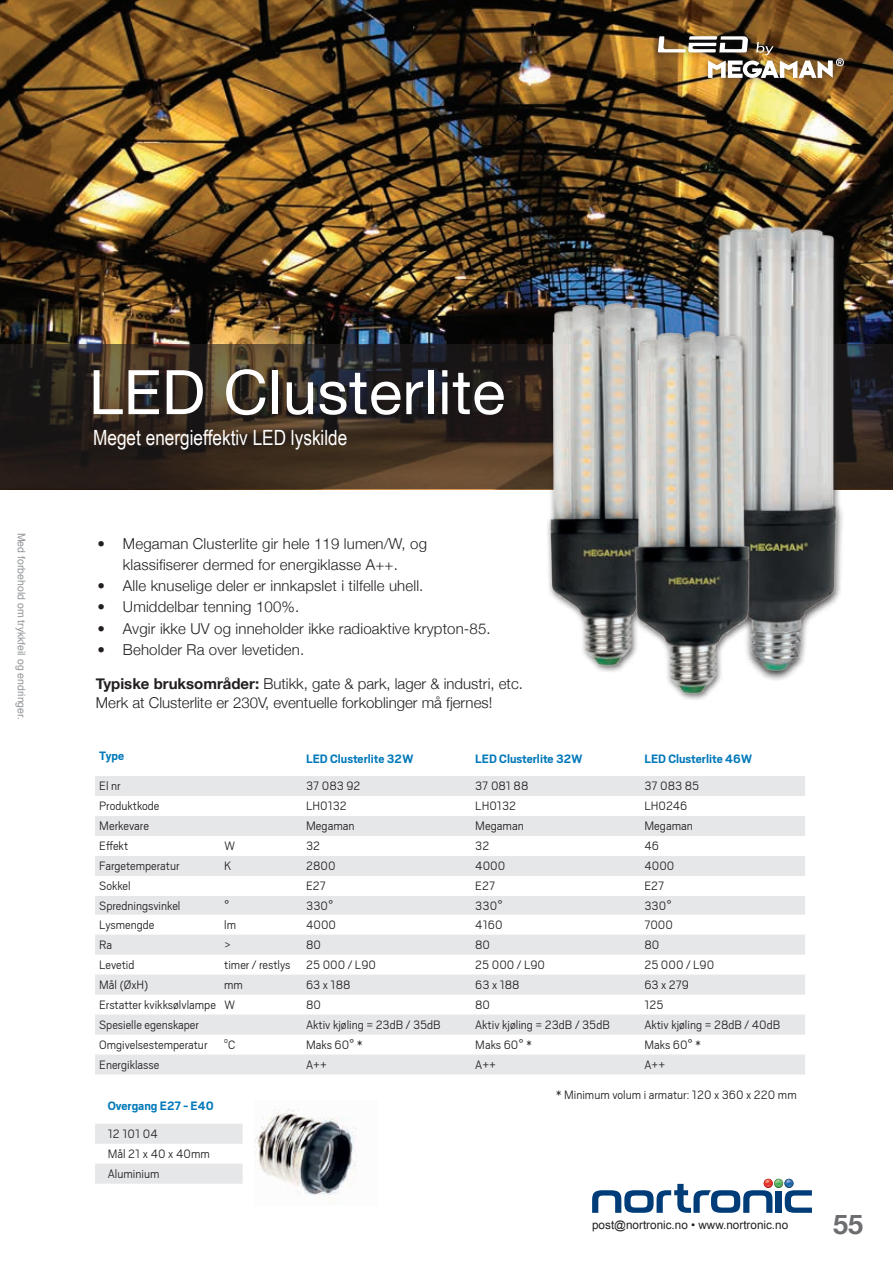
<style>
.page{position:relative;width:893px;height:1263px;background:#fff}
.page>*{position:absolute;margin:0;border:0;box-sizing:border-box;transform-origin:0 0}
.t1{font:61.5px "Helvetica Neue";letter-spacing:.01em;color:#fff}
.t2{font:700 27px "Helvetica Neue";color:#6c6d70}
.t3{font:21px "Arial Narrow";color:#fff}
.t4{font:300 15px/21px "Helvetica Neue";letter-spacing:.01em;color:#231f20;text-align:center}
.t5{font:300 13.65px "Scout";color:#231f20}
.t6{font:300 13.5px/20px "Scout";color:#231f20}
.t7{font:700 13.5px "Scout";color:#0078b9}
.t8{font:13.5px "Arial";color:#231f20}
.t9{font:11.7px "Arial";color:#231f20}
.t10{font:10.5px "Helvetica";color:#939598}
.s1{font-weight:700}
.s2{font-family:"Arial";font-weight:400}
</style>
<div class="page">
<svg style="left:592px;top:1179px;width:220px;height:34px"></svg>
<img style="left:0;top:0;width:893px;height:344px">
<svg style="left:0;top:344px;width:893px;height:145px;background:#332820"></svg>
<svg style="left:95px;top:776px;width:710px;height:298px;fill:#e6e7e9"></svg>
<img style="left:670px;top:208px;width:218px;height:472px">
<img style="left:539px;top:293px;width:136px;height:379px">
<svg style="left:95px;top:1124px;width:148px;height:60px"></svg>
<img style="left:254px;top:1109px;width:102px;height:87px">
<img style="left:624px;top:321px;width:135px;height:379px">
<div style="left:651px;top:29px;width:199px;height:56px;background:#231f20;opacity:.55"></div>
<img style="left:658px;top:36px;width:186px;height:42px">
<p class="t10" style="left:30px;top:533px;width:189px;rotate:90deg">Med forbehold om trykkfeil og endringer.</p>
<h1 class="t1" style="left:89px;top:348px;width:418px">LED Clusterlite</h1>
<h3 class="t3" style="left:93px;top:423px;width:256px">Meget energieffektiv LED lyskilde</h3>
<p class="t4" style="left:97px;top:532px;width:331px">• Megaman Clusterlite gir hele 119 lumen/W, og klassifiserer dermed for energiklasse A++.</p>
<p class="t4" style="left:97px;top:574px;width:327px">• Alle knuselige deler er innkapslet i tilfelle uhell.</p>
<p class="t4" style="left:97px;top:595px;width:203px">• Umiddelbar tenning 100%.</p>
<p class="t4" style="left:97px;top:616px;width:395px">• Avgir ikke UV og inneholder ikke radioaktive krypton-85.</p>
<p class="t4" style="left:97px;top:637px;width:208px">• Beholder Ra over levetiden.</p>
<p class="t4" style="left:96px;top:672px;width:428px;line-height:19.5px;text-align:left"><span class="s1">Typiske bruksområder:</span> Butikk, gate &amp; park, lager &amp; industri, etc.<br>Merk at Clusterlite er 230V, eventuelle forkoblinger må fjernes!</p>
<p class="t7" style="left:99px;top:747px;width:26px">Type</p>
<p class="t7" style="left:306px;top:750px;width:109px">LED Clusterlite 32W</p>
<p class="t7" style="left:475px;top:750px;width:109px">LED Clusterlite 32W</p>
<p class="t7" style="left:644px;top:750px;width:109px">LED Clusterlite 46W</p>
<p class="t6" style="left:99px;top:775px;width:23px">El nr</p>
<p class="t6" style="left:306px;top:775px;width:56px">37 083 92</p>
<p class="t6" style="left:475px;top:775px;width:55px">37 081 88</p>
<p class="t6" style="left:644px;top:775px;width:56px">37 083 85</p>
<p class="t6" style="left:99px;top:795px;width:62px">Produktkode</p>
<p class="t6" style="left:306px;top:795px;width:42px">LH0132</p>
<p class="t6" style="left:475px;top:795px;width:42px">LH0132</p>
<p class="t6" style="left:644px;top:795px;width:44px">LH0246</p>
<p class="t5" style="left:99px;top:817px;width:51px">Merkevare</p>
<p class="t5" style="left:306px;top:817px;width:50px">Megaman</p>
<p class="t5" style="left:475px;top:817px;width:50px">Megaman</p>
<p class="t5" style="left:644px;top:817px;width:50px">Megaman</p>
<p class="t6" style="left:99px;top:835px;width:30px">Effekt</p>
<p class="t6" style="left:224px;top:835px;width:13px">W</p>
<p class="t6" style="left:306px;top:835px;width:16px">32</p>
<p class="t6" style="left:475px;top:835px;width:16px">32</p>
<p class="t6" style="left:644px;top:835px;width:16px">46</p>
<p class="t6" style="left:99px;top:855px;width:82px">Fargetemperatur</p>
<p class="t6" style="left:224px;top:855px;width:9px">K</p>
<p class="t6" style="left:306px;top:855px;width:31px">2800</p>
<p class="t6" style="left:475px;top:855px;width:32px">4000</p>
<p class="t6" style="left:644px;top:855px;width:32px">4000</p>
<p class="t6" style="left:99px;top:875px;width:33px">Sokkel</p>
<p class="t6" style="left:306px;top:875px;width:21px">E27</p>
<p class="t6" style="left:475px;top:875px;width:21px">E27</p>
<p class="t6" style="left:644px;top:875px;width:21px">E27</p>
<p class="t6" style="left:99px;top:895px;width:83px">Spredningsvinkel</p>
<p class="t8" style="left:224px;top:896px;width:7px">°</p>
<p class="t6" style="left:306px;top:895px;width:29px">330<span class="s2">°</span></p>
<p class="t6" style="left:475px;top:895px;width:29px">330<span class="s2">°</span></p>
<p class="t6" style="left:644px;top:895px;width:29px">330<span class="s2">°</span></p>
<p class="t6" style="left:99px;top:914px;width:57px">Lysmengde</p>
<p class="t6" style="left:224px;top:914px;width:13px">lm</p>
<p class="t6" style="left:306px;top:914px;width:32px">4000</p>
<p class="t6" style="left:475px;top:914px;width:29px">4160</p>
<p class="t6" style="left:644px;top:914px;width:30px">7000</p>
<p class="t6" style="left:99px;top:934px;width:15px">Ra</p>
<p class="t6" style="left:224px;top:934px;width:8px">&gt;</p>
<p class="t6" style="left:306px;top:934px;width:16px">80</p>
<p class="t6" style="left:475px;top:934px;width:16px">80</p>
<p class="t6" style="left:644px;top:934px;width:16px">80</p>
<p class="t6" style="left:99px;top:954px;width:37px">Levetid</p>
<p class="t6" style="left:224px;top:954px;width:153px">timer / restlys 25 000 / L90</p>
<p class="t6" style="left:475px;top:954px;width:71px">25 000 / L90</p>
<p class="t6" style="left:644px;top:954px;width:71px">25 000 / L90</p>
<p class="t6" style="left:99px;top:974px;width:51px">Mål (ØxH)</p>
<p class="t6" style="left:224px;top:974px;width:20px">mm</p>
<p class="t6" style="left:306px;top:974px;width:46px">63 x 188</p>
<p class="t6" style="left:475px;top:974px;width:46px">63 x 188</p>
<p class="t6" style="left:644px;top:974px;width:46px">63 x 279</p>
<p class="t6" style="left:99px;top:994px;width:138px">Erstatter kvikksølvlampe W</p>
<p class="t6" style="left:306px;top:994px;width:16px">80</p>
<p class="t6" style="left:475px;top:994px;width:16px">80</p>
<p class="t6" style="left:644px;top:994px;width:21px">125</p>
<p class="t6" style="left:99px;top:1014px;width:101px">Spesielle egenskaper</p>
<p class="t6" style="left:306px;top:1014px;width:136px">Aktiv kjøling = 23dB / 35dB</p>
<p class="t6" style="left:475px;top:1014px;width:136px">Aktiv kjøling = 23dB / 35dB</p>
<p class="t6" style="left:644px;top:1014px;width:137px">Aktiv kjøling = 28dB / 40dB</p>
<p class="t6" style="left:99px;top:1034px;width:138px">Omgivelsestemperatur <sup>o</sup>C</p>
<p class="t6" style="left:306px;top:1034px;width:58px">Maks 60<span class="s2">°</span> *</p>
<p class="t6" style="left:475px;top:1034px;width:58px">Maks 60<span class="s2">°</span> *</p>
<p class="t6" style="left:644px;top:1034px;width:58px">Maks 60<span class="s2">°</span> *</p>
<p class="t6" style="left:99px;top:1054px;width:62px">Energiklasse</p>
<p class="t6" style="left:306px;top:1054px;width:22px">A++</p>
<p class="t6" style="left:475px;top:1054px;width:22px">A++</p>
<p class="t6" style="left:644px;top:1054px;width:22px">A++</p>
<p class="t7" style="left:108px;top:1097px;width:107px">Overgang E27 - E40</p>
<p class="t6" style="left:108px;top:1123px;width:103px">12 101 04<br>Mål 21 x 40 x 40mm<br>Aluminium</p>
<p class="t6" style="left:556px;top:1084px;width:242px">* Minimum volum i armatur: 120 x 360 x 220 mm</p>
<p class="t9" style="left:592px;top:1217px;width:198px">post@nortronic.no • www.nortronic.no</p>
<h2 class="t2" style="left:833px;top:1203px;width:32px">55</h2>
</div>
